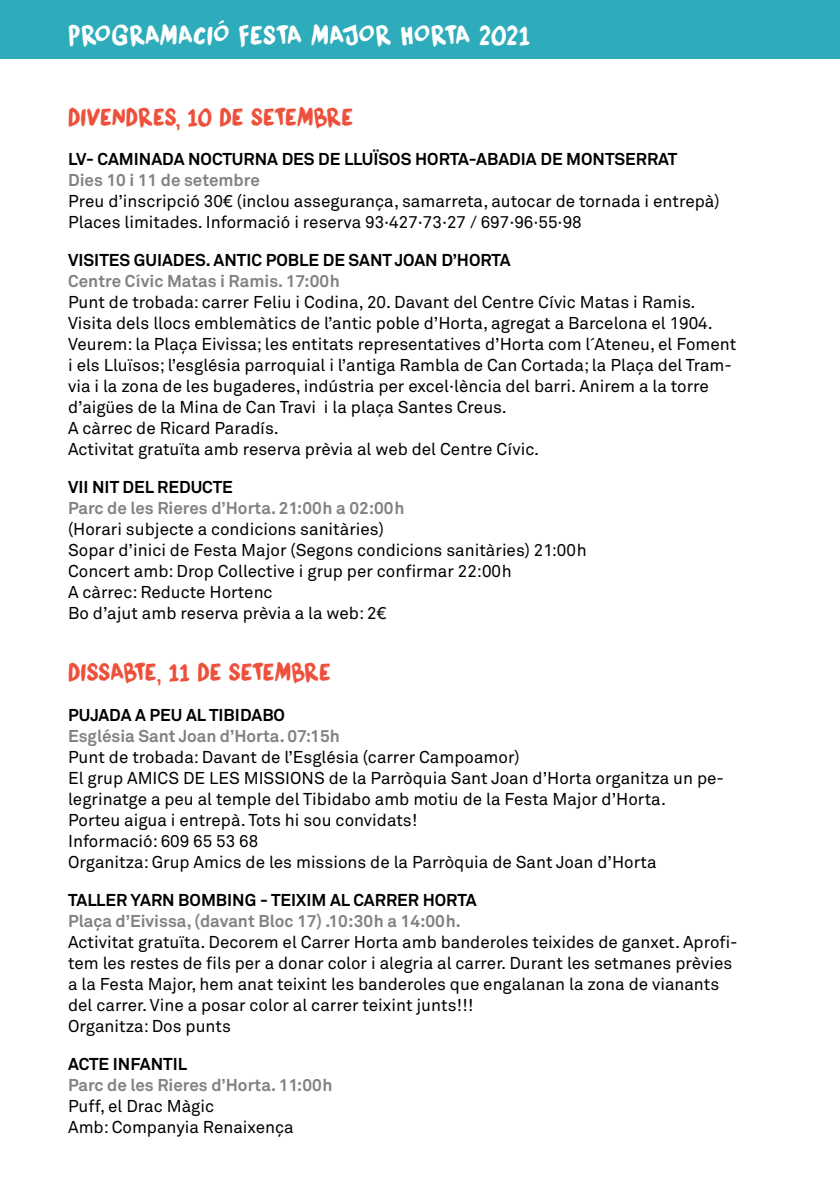
<style>
.page{position:relative;width:840px;height:1191px;background:#fff}
.page>*{position:absolute;margin:0;border:0;box-sizing:border-box;transform-origin:0 0}
.t1{font:26px "DK Liquid Embrace";color:#fff}
.t2{font:24px "DK Liquid Embrace";color:#ed513b}
.t3{font:17px/21px "Akkurat";color:#000}
.t4{font:700 17px "Akkurat";color:#808285}
.t5{font:700 17px "Akkurat";color:#000}
</style>
<div class="page">
<div style="left:0;top:0;width:839px;height:58px;background:#2eacbc"></div>
<h1 class="t1" style="left:68px;top:16px;width:463px">PROGRAMACIÓ FESTA MAJOR HORTA 2021</h1>
<h2 class="t2" style="left:68px;top:100px;width:286px">DIVENDRES, 10 DE SETEMBRE</h2>
<p class="t5" style="left:68px;top:149px;width:610px">LV- CAMINADA NOCTURNA DES DE LLUÏSOS HORTA-ABADIA DE MONTSERRAT</p>
<p class="t4" style="left:68px;top:170px;width:193px">Dies 10 i 11 de setembre</p>
<p class="t3" style="left:68px;top:191px;width:652px">Preu d’inscripció 30€ (inclou assegurança, samarreta, autocar de tornada i entrepà)<br>Places limitades. Informació i reserva 93·427·73·27 / 697·96·55·98</p>
<p class="t5" style="left:68px;top:250px;width:444px">VISITES GUIADES. ANTIC POBLE DE SANT JOAN D’HORTA</p>
<p class="t4" style="left:68px;top:271px;width:273px">Centre Cívic Matas i Ramis. 17:00h</p>
<p class="t3" style="left:68px;top:292px;width:669px">Punt de trobada: carrer Feliu i Codina, 20. Davant del Centre Cívic Matas i Ramis.<br>Visita dels llocs emblemàtics de l’antic poble d’Horta, agregat a Barcelona el 1904.<br>Veurem: la Plaça Eivissa; les entitats representatives d’Horta com l´Ateneu, el Foment i els Lluïsos; l’església parroquial i l’antiga Rambla de Can Cortada; la Plaça del Tram&shy;via i la zona de les bugaderes, indústria per excel·lència del barri. Anirem a la torre d’aigües de la Mina de Can Travi i la plaça Santes Creus.<br>A càrrec de Ricard Paradís.<br>Activitat gratuïta amb reserva prèvia al web del Centre Cívic.</p>
<p class="t5" style="left:68px;top:476px;width:166px">VII NIT DEL REDUCTE</p>
<p class="t4" style="left:68px;top:497px;width:337px">Parc de les Rieres d’Horta. 21:00h a 02:00h</p>
<p class="t3" style="left:68px;top:519px;width:520px">(Horari subjecte a condicions sanitàries)<br>Sopar d’inici de Festa Major (Segons condicions sanitàries) 21:00h Concert amb: Drop Collective i grup per confirmar 22:00h<br>A càrrec: Reducte Hortenc<br>Bo d’ajut amb reserva prèvia a la web: 2€</p>
<h2 class="t2" style="left:68px;top:655px;width:264px">DISSABTE, 11 DE SETEMBRE</h2>
<p class="t5" style="left:68px;top:704px;width:218px">PUJADA A PEU AL TIBIDABO</p>
<p class="t4" style="left:68px;top:725px;width:273px">Església Sant Joan d’Horta. 07:15h</p>
<p class="t3" style="left:68px;top:746px;width:657px">Punt de trobada: Davant de l’Església (carrer Campoamor)<br>El grup AMICS DE LES MISSIONS de la Parròquia Sant Joan d’Horta organitza un pe&shy;legrinatge a peu al temple del Tibidabo amb motiu de la Festa Major d’Horta.<br>Porteu aigua i entrepà. Tots hi sou convidats!<br>Informació: 609 65 53 68<br>Organitza: Grup Amics de les missions de la Parròquia de Sant Joan d’Horta</p>
<p class="t5" style="left:68px;top:889px;width:409px">TALLER YARN BOMBING - TEIXIM AL CARRER HORTA</p>
<p class="t4" style="left:68px;top:910px;width:394px">Plaça d’Eivissa, (davant Bloc 17) .10:30h a 14:00h.</p>
<p class="t3" style="left:68px;top:931px;width:670px">Activitat gratuïta. Decorem el Carrer Horta amb banderoles teixides de ganxet. Aprofi&shy;tem les restes de fils per a donar color i alegria al carrer. Durant les setmanes prèvies a la Festa Major, hem anat teixint les banderoles que engalanan la zona de vianants del carrer. Vine a posar color al carrer teixint junts!!!<br>Organitza: Dos punts</p>
<p class="t5" style="left:68px;top:1052px;width:120px">ACTE INFANTIL</p>
<p class="t4" style="left:68px;top:1073px;width:266px">Parc de les Rieres d’Horta. 11:00h</p>
<p class="t3" style="left:68px;top:1095px;width:227px">Puff, el Drac Màgic<br>Amb: Companyia Renaixença</p>
</div>
